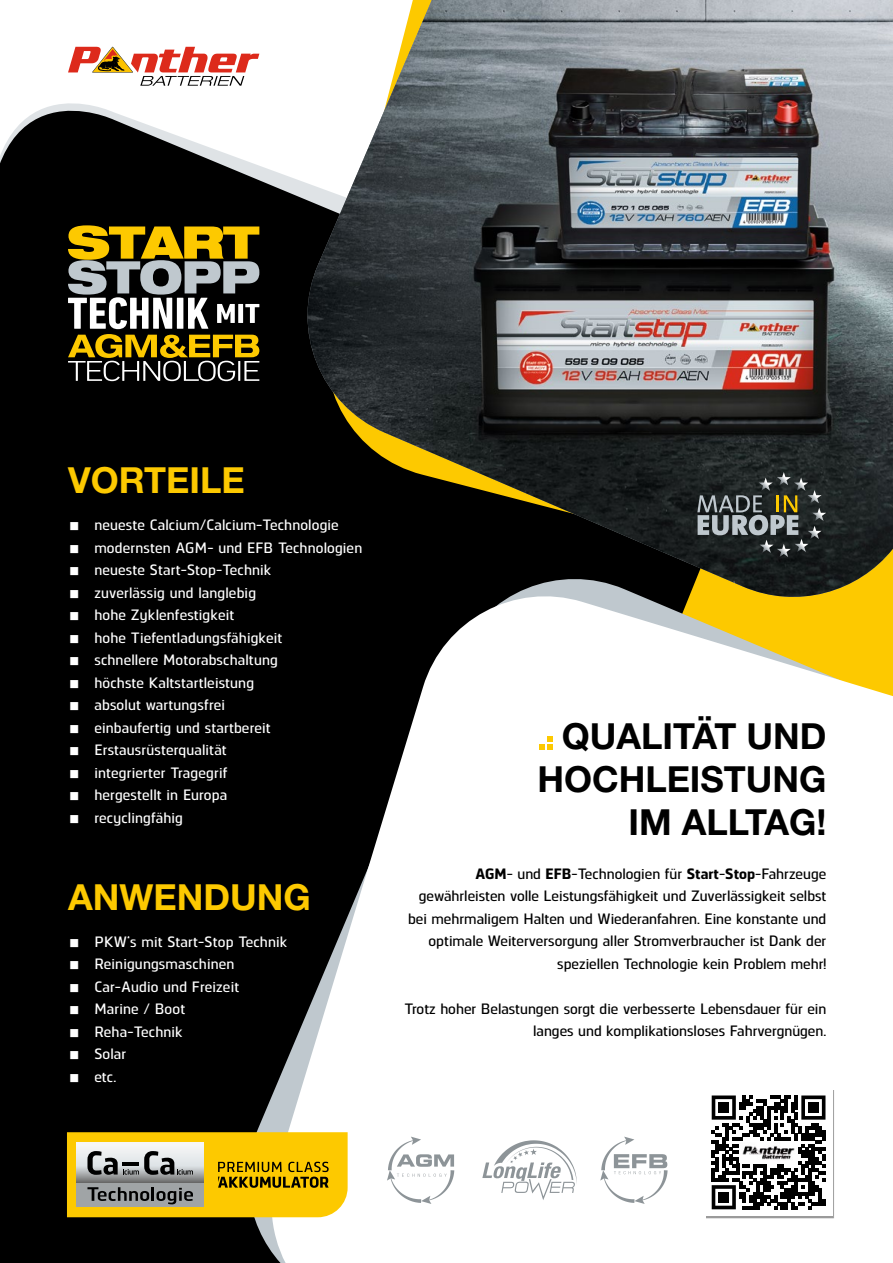
<style>
.page{position:relative;width:893px;height:1263px;background:#fff}
.page>*{position:absolute;margin:0;border:0;box-sizing:border-box;transform-origin:0 0}
.t1{font:700 36px/43.2px "Helvetica Neue LT Std";color:#000;text-align:right}
.t2{font:700 36px "Helvetica Neue LT Std";color:#fdc900}
.t3{font:600 15px/22.5px "Norpeth";letter-spacing:.01em;color:#fff}
.t4{font:600 15px/22.5px "Norpeth";color:#000;text-align:right}
.s1{font-weight:800}
</style>
<div class="page">
<div style="left:0;top:103px;width:290px;height:1160px;background:#000"></div>
<img style="left:290px;top:0;width:603px;height:562px">
<svg style="left:235px;top:562px;width:658px;height:701px;background:#090804"></svg>
<svg style="left:266px;top:581px;width:627px;height:682px"></svg>
<svg style="left:697px;top:472px;width:129px;height:85px;background:#424745"></svg>
<svg style="left:482px;top:1140px;width:95px;height:60px"></svg>
<svg style="left:387px;top:1136px;width:67px;height:68px"></svg>
<svg style="left:600px;top:1136px;width:68px;height:68px"></svg>
<svg style="left:68px;top:225px;width:191px;height:156px;background:#73683d"></svg>
<svg style="left:539px;top:736px;width:14px;height:13px"></svg>
<svg style="left:67px;top:1132px;width:281px;height:85px;background:#d0b23a"></svg>
<svg style="left:68px;top:47px;width:191px;height:39px"></svg>
<div style="left:706px;top:1090px;width:128px;height:128px;background:#000;opacity:.4"></div>
<div style="left:705px;top:1089px;width:127px;height:127px;background:#fff"></div>
<svg style="left:712px;top:1095px;width:113px;height:114px"></svg>
<div style="left:719px;top:1102px;width:10px;height:11px;background:#000"></div>
<div style="left:808px;top:1102px;width:11px;height:11px;background:#000"></div>
<div style="left:719px;top:1192px;width:10px;height:10px;background:#000"></div>
<img style="left:739px;top:1142px;width:59px;height:20px">
<svg style="left:70px;top:522px;width:8px;height:8px"></svg>
<svg style="left:70px;top:545px;width:8px;height:8px"></svg>
<svg style="left:70px;top:567px;width:8px;height:8px"></svg>
<svg style="left:70px;top:590px;width:8px;height:8px"></svg>
<svg style="left:70px;top:612px;width:8px;height:8px"></svg>
<svg style="left:70px;top:635px;width:8px;height:8px"></svg>
<svg style="left:70px;top:657px;width:8px;height:8px"></svg>
<svg style="left:70px;top:680px;width:8px;height:8px"></svg>
<svg style="left:70px;top:702px;width:8px;height:8px"></svg>
<svg style="left:70px;top:725px;width:8px;height:8px"></svg>
<svg style="left:70px;top:747px;width:8px;height:8px"></svg>
<svg style="left:70px;top:770px;width:8px;height:8px"></svg>
<svg style="left:70px;top:792px;width:8px;height:8px"></svg>
<svg style="left:70px;top:815px;width:8px;height:8px"></svg>
<svg style="left:70px;top:939px;width:8px;height:8px"></svg>
<svg style="left:70px;top:961px;width:8px;height:8px"></svg>
<svg style="left:70px;top:984px;width:8px;height:8px"></svg>
<svg style="left:70px;top:1006px;width:8px;height:8px"></svg>
<svg style="left:70px;top:1029px;width:8px;height:8px"></svg>
<svg style="left:70px;top:1051px;width:8px;height:8px"></svg>
<svg style="left:70px;top:1074px;width:8px;height:8px"></svg>
<h1 class="t2" style="left:68px;top:458px;width:178px">VORTEILE</h1>
<p class="t3" style="left:94px;top:512px;width:269px">neueste Calcium/Calcium-Technologie modernsten AGM- und EFB Technologien neueste Start-Stop-Technik<br>zuverlässig und langlebig<br>hohe Zyklenfestigkeit<br>hohe Tiefentladungsfähigkeit<br>schnellere Motorabschaltung<br>höchste Kaltstartleistung<br>absolut wartungsfrei<br>einbaufertig und startbereit<br>Erstausrüsterqualität<br>integrierter Tragegrif<br>hergestellt in Europa<br>recyclingfähig</p>
<h1 class="t2" style="left:68px;top:875px;width:244px">ANWENDUNG</h1>
<p class="t3" style="left:94px;top:929px;width:194px">PKW‘s mit Start-Stop Technik<br>Reinigungsmaschinen<br>Car-Audio und Freizeit<br>Marine / Boot<br>Reha-Technik<br>Solar<br>etc.</p>
<h1 class="t1" style="left:537px;top:713px;width:290px">QUALITÄT UND<br>HOCHLEISTUNG<br>IM ALLTAG!</h1>
<p class="t4" style="left:408px;top:861px;width:420px"><span class="s1">AGM</span>- und <span class="s1">EFB</span>-Technologien für <span class="s1">Start</span>-<span class="s1">Stop</span>-Fahrzeuge gewährleisten volle Leistungsfähigkeit und Zuverlässigkeit selbst bei mehrmaligem Halten und Wiederanfahren. Eine konstante und optimale Weiterversorgung aller Stromverbraucher ist Dank der speziellen Technologie kein Problem mehr!</p>
<p class="t4" style="left:404px;top:996px;width:423px">Trotz hoher Belastungen sorgt die verbesserte Lebensdauer für ein langes und komplikationsloses Fahrvergnügen.</p>
</div>
